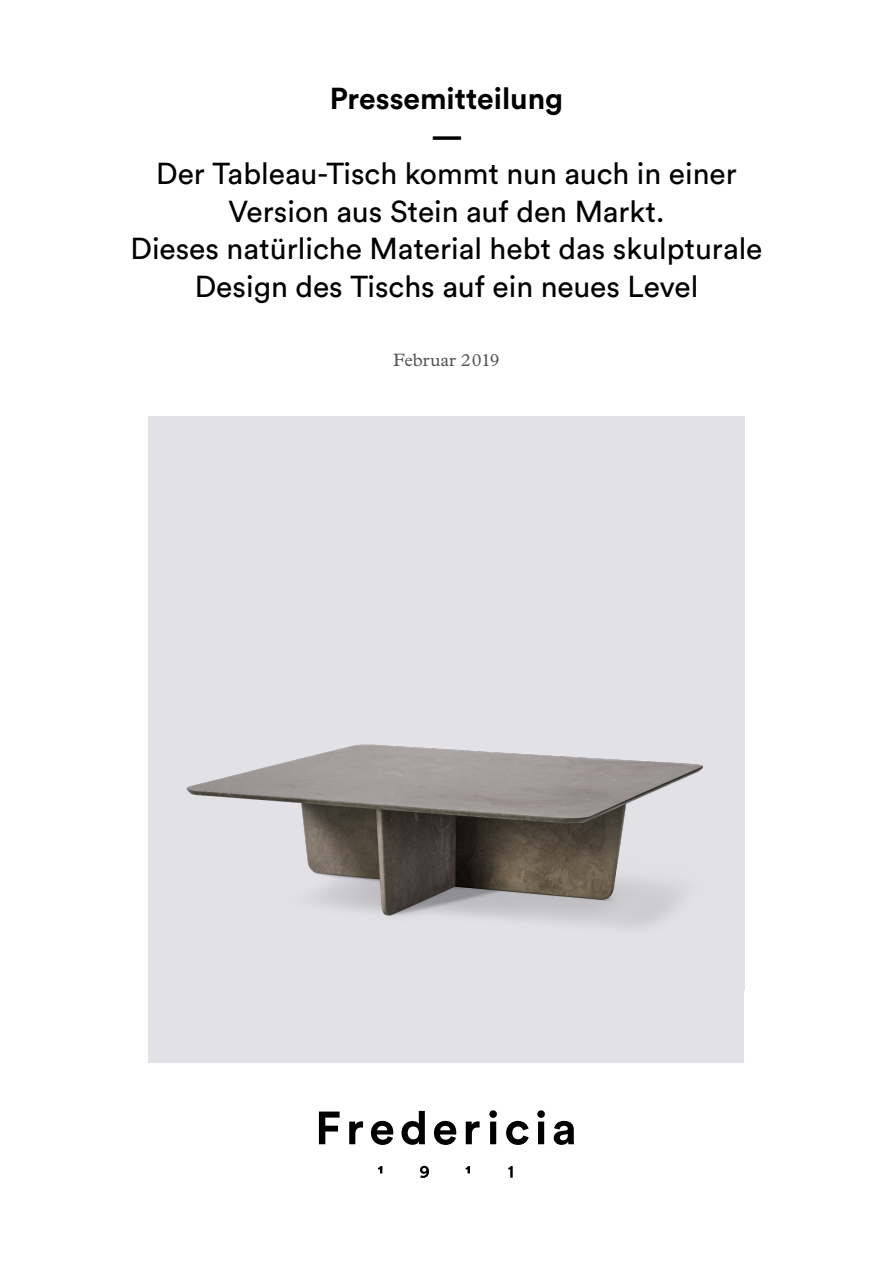
<style>
.page{position:relative;width:893px;height:1263px;background:#fff}
.page>*{position:absolute;margin:0;border:0;box-sizing:border-box;transform-origin:0 0}
.t1{font:30px/37.5px "Circular Std";color:#000;text-align:center}
.t2{font:700 30px/37.5px "Circular Std";color:#000;text-align:center}
.t3{font:18px "Plantin Std";color:#575756}
</style>
<div class="page">
<div style="left:149px;top:417px;width:595px;height:646px;background:#e2e1e6"></div>
<img style="left:186px;top:744px;width:517px;height:183px">
<svg style="left:319px;top:1111px;width:21px;height:33px"></svg>
<svg style="left:349px;top:1121px;width:14px;height:23px"></svg>
<svg style="left:371px;top:1121px;width:22px;height:24px"></svg>
<svg style="left:401px;top:1111px;width:24px;height:34px"></svg>
<svg style="left:434px;top:1121px;width:22px;height:24px"></svg>
<svg style="left:466px;top:1121px;width:14px;height:23px"></svg>
<svg style="left:489px;top:1110px;width:8px;height:34px"></svg>
<svg style="left:506px;top:1121px;width:23px;height:24px"></svg>
<svg style="left:537px;top:1110px;width:8px;height:34px"></svg>
<svg style="left:554px;top:1121px;width:20px;height:24px"></svg>
<svg style="left:420px;top:1166px;width:9px;height:12px"></svg>
<svg style="left:508px;top:1166px;width:5px;height:12px"></svg>
<svg style="left:466px;top:1166px;width:4px;height:7px"></svg>
<svg style="left:378px;top:1166px;width:4px;height:7px"></svg>
<p class="t2" style="left:330px;top:79px;width:235px">Pressemitteilung —</p>
<p class="t1" style="left:130px;top:155px;width:634px">Der Tableau-Tisch kommt nun auch in einer Version aus Stein auf den Markt.<br>Dieses natürliche Material hebt das skulpturale Design des Tischs auf ein neues Level</p>
<p class="t3" style="left:393px;top:349px;width:108px">Februar 2019</p>
</div>
